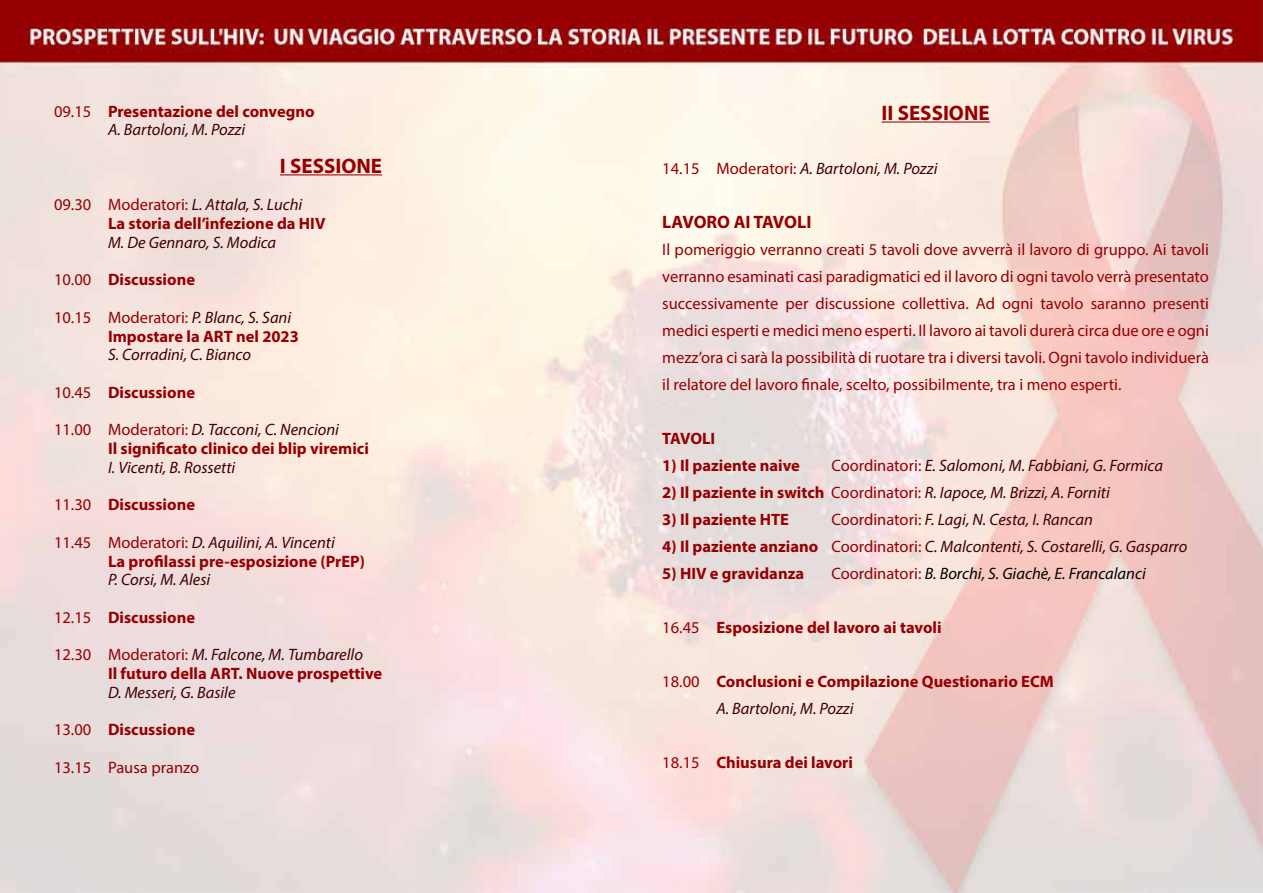
<style>
.page{position:relative;width:1263px;height:893px;background:#fff}
.page>*{position:absolute;margin:0;border:0;box-sizing:border-box;transform-origin:0 0}
.t1{font:700 21px "Myriad Pro";color:#960001}
.t2{font:700 18px "Myriad Pro";letter-spacing:-.005em;color:#960001}
.t3{font:700 16.5px/18.8px "Myriad Pro";color:#960001}
.t4{font:16.5px/27px "Myriad Pro";color:#960001;text-align:justify}
.t5{font:italic 16.5px "Myriad Pro";color:#3e0001}
.t6{font:italic 16.5px "Myriad Pro";color:#000}
.s1{font-weight:400}
.s2{font-weight:400;font-style:italic;color:#3e0001}
.s3{font-style:normal;color:#960001}
.s4{font-weight:700;font-style:normal;color:#960001}
</style>
<div class="page">
<img style="left:0;top:0;width:1263px;height:893px">
<hr style="left:280px;top:174px;width:102px;height:1px;background:#960001">
<hr style="left:881px;top:121px;width:109px;height:2px;background:#960001">
<p class="t3" style="left:108px;top:101px;width:208px;text-indent:-54px"><span class="s1">09.15</span> Presentazione del convegno<br><span class="s2">A. Bartoloni, M. Pozzi</span></p>
<p class="t1" style="left:280px;top:152px;width:104px">I SESSIONE</p>
<p class="t3" style="left:108px;top:195px;width:219px;text-indent:-54px"><span class="s1">09.30 Moderatori:</span> <span class="s2">L. Attala, S. Luchi<br></span>La storia dell’infezione da HIV</p>
<p class="t5" style="left:108px;top:232px;width:170px">M. De Gennaro, S. Modica</p>
<p class="t3" style="left:54px;top:270px;width:143px"><span class="s1">10.00</span> Discussione</p>
<p class="t3" style="left:108px;top:307px;width:192px;text-indent:-54px"><span class="s1">10.15 Moderatori:</span> <span class="s2">P. Blanc, S. Sani<br></span>Impostare la ART nel 2023</p>
<p class="t5" style="left:108px;top:345px;width:145px">S. Corradini, C. Bianco</p>
<p class="t3" style="left:54px;top:382px;width:143px"><span class="s1">10.45</span> Discussione</p>
<p class="t3" style="left:108px;top:420px;width:262px;text-indent:-54px"><span class="s1">11.00 Moderatori:</span> <span class="s2">D. Tacconi, C. Nencioni<br></span>Il significato clinico dei blip viremici</p>
<p class="t5" style="left:108px;top:457px;width:129px">I. Vicenti, B. Rossetti</p>
<p class="t3" style="left:54px;top:495px;width:143px"><span class="s1">11.30</span> Discussione</p>
<p class="t3" style="left:108px;top:532px;width:258px;text-indent:-54px"><span class="s1">11.45 Moderatori:</span> <span class="s2">D. Aquilini, A. Vincenti<br></span>La profilassi pre-esposizione (PrEP)</p>
<p class="t5" style="left:108px;top:570px;width:104px">P. Corsi, M. Alesi</p>
<p class="t3" style="left:54px;top:607px;width:143px"><span class="s1">12.15</span> Discussione</p>
<p class="t3" style="left:108px;top:645px;width:276px;text-indent:-54px"><span class="s1">12.30 Moderatori:</span> <span class="s2">M. Falcone, M. Tumbarello<br></span>Il futuro della ART. Nuove prospettive</p>
<p class="t5" style="left:108px;top:682px;width:129px">D. Messeri, G. Basile</p>
<p class="t3" style="left:54px;top:720px;width:143px"><span class="s1">13.00</span> Discussione</p>
<p class="t4" style="left:54px;top:753px;width:147px">13.15 Pausa pranzo</p>
<p class="t1" style="left:881px;top:99px;width:110px">II SESSIONE</p>
<p class="t5" style="left:662px;top:158px;width:277px"><span class="s3">14.15 Moderatori:</span> A. Bartoloni, M. Pozzi</p>
<p class="t2" style="left:662px;top:210px;width:151px">LAVORO AI TAVOLI</p>
<p class="t4" style="left:662px;top:236px;width:548px">Il pomeriggio verranno creati 5 tavoli dove avverrà il lavoro di gruppo. Ai tavoli verranno esaminati casi paradigmatici ed il lavoro di ogni tavolo verrà presentato successivamente per discussione collettiva. Ad ogni tavolo saranno presenti medici esperti e medici meno esperti. Il lavoro ai tavoli durerà circa due ore e ogni mezz’ora ci sarà la possibilità di ruotare tra i diversi tavoli. Ogni tavolo individuerà il relatore del lavoro finale, scelto, possibilmente, tra i meno esperti.</p>
<p class="t3" style="left:662px;top:428px;width:55px">TAVOLI</p>
<p class="t3" style="left:662px;top:455px;width:139px">1) Il paziente naive</p>
<p class="t5" style="left:831px;top:455px;width:333px"><span class="s3">Coordinatori:</span> E. Salomoni, M. Fabbiani, G. Formica</p>
<p class="t5" style="left:662px;top:482px;width:449px"><span class="s4">2) Il paziente in switch</span> <span class="s3">Coordinatori:</span> R. Iapoce, M. Brizzi, A. Forniti</p>
<p class="t3" style="left:662px;top:509px;width:128px">3) Il paziente HTE</p>
<p class="t5" style="left:831px;top:509px;width:263px"><span class="s3">Coordinatori:</span> F. Lagi, N. Cesta, I. Rancan</p>
<p class="t5" style="left:662px;top:536px;width:526px"><span class="s4">4) Il paziente anziano</span> <span class="s3">Coordinatori:</span> C. Malcontenti, S. Costarelli, G. Gasparro</p>
<p class="t3" style="left:662px;top:563px;width:143px">5) HIV e gravidanza</p>
<p class="t6" style="left:831px;top:563px;width:316px"><span class="s3">Coordinatori:</span> B. Borchi, S. Giachè, E. Francalanci</p>
<p class="t3" style="left:662px;top:617px;width:281px"><span class="s1">16.45</span> Esposizione del lavoro ai tavoli</p>
<p class="t3" style="left:716px;top:667px;width:339px;line-height:27px;text-indent:-54px"><span class="s1">18.00</span> Conclusioni e Compilazione Questionario ECM<br><span class="s2">A. Bartoloni, M. Pozzi</span></p>
<p class="t3" style="left:662px;top:752px;width:192px"><span class="s1">18.15</span> Chiusura dei lavori</p>
</div>
